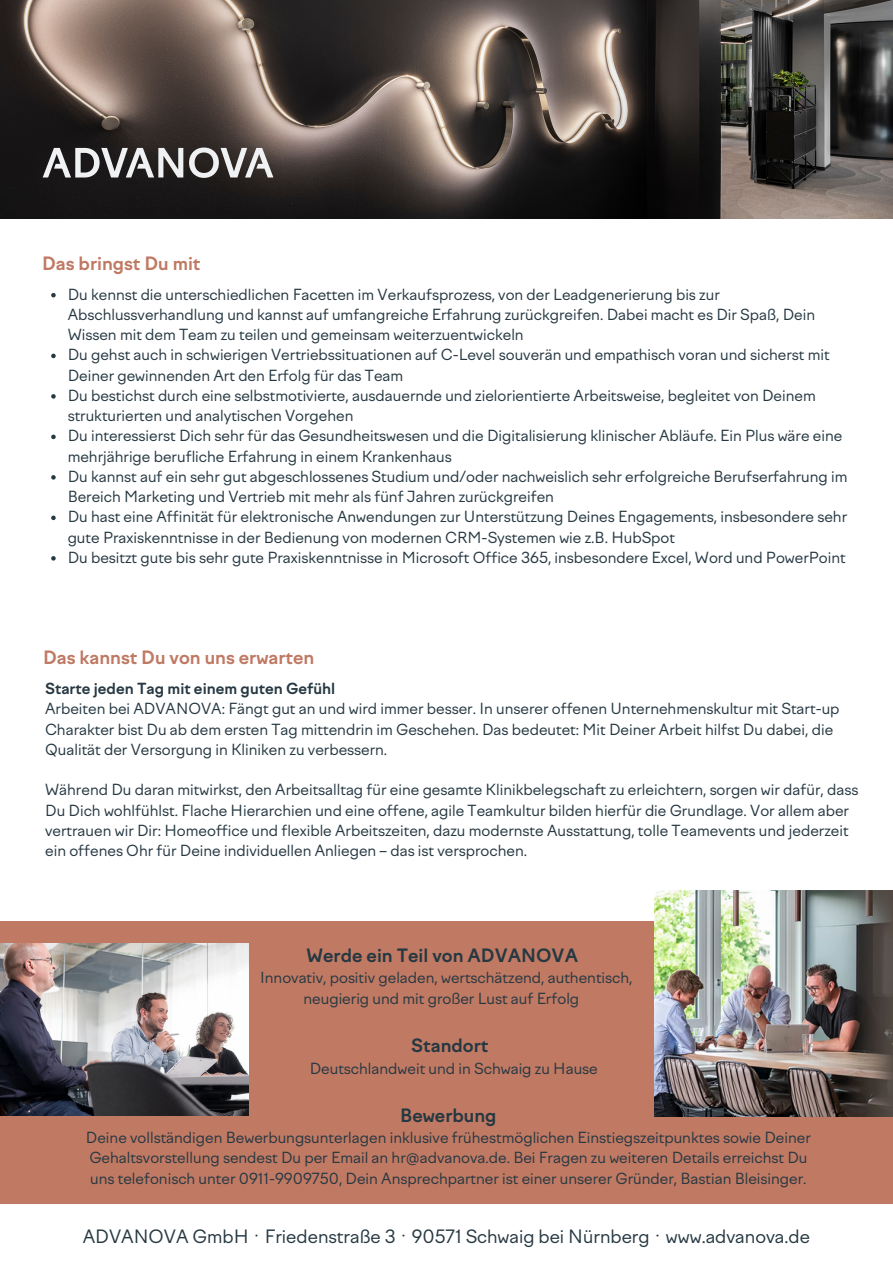
<style>
.page{position:relative;width:893px;height:1264px;background:#fff}
.page>*{position:absolute;margin:0;border:0;box-sizing:border-box;transform-origin:0 0}
.t1{font:18px "Factor A";color:#263842}
.t2{font:700 18px "Factor A";color:#c07963}
.t3{font:700 18px "Factor A";color:#263842}
.t4{font:15px/20.2px "Factor A";color:#263842}
.t5{font:700 15px "Factor A";color:#263842}
</style>
<div class="page">
<div style="left:0;top:921px;width:892px;height:282px;background:#c07963"></div>
<svg style="left:51px;top:293px;width:5px;height:4px"></svg>
<svg style="left:51px;top:353px;width:5px;height:5px"></svg>
<svg style="left:51px;top:394px;width:5px;height:4px"></svg>
<svg style="left:51px;top:434px;width:5px;height:5px"></svg>
<svg style="left:51px;top:475px;width:5px;height:4px"></svg>
<svg style="left:51px;top:515px;width:5px;height:5px"></svg>
<svg style="left:51px;top:556px;width:5px;height:4px"></svg>
<img style="left:654px;top:890px;width:238px;height:226px">
<img style="left:0;top:0;width:892px;height:218px">
<svg style="left:43px;top:148px;width:140px;height:29px"></svg>
<svg style="left:189px;top:147px;width:84px;height:31px"></svg>
<img style="left:0;top:943px;width:249px;height:172px">
<p class="t2" style="left:42px;top:253px;width:160px">Das bringst Du mit</p>
<p class="t4" style="left:68px;top:284px;width:748px">Du kennst die unterschiedlichen Facetten im Verkaufsprozess, von der Leadgenerierung bis zur<br>Abschlussverhandlung und kannst auf umfangreiche Erfahrung zurückgreifen. Dabei macht es Dir Spaß, Dein<br>Wissen mit dem Team zu teilen und gemeinsam weiterzuentwickeln</p>
<p class="t4" style="left:68px;top:345px;width:763px">Du gehst auch in schwierigen Vertriebssituationen auf C-Level souverän und empathisch voran und sicherst mit<br>Deiner gewinnenden Art den Erfolg für das Team</p>
<p class="t4" style="left:68px;top:385px;width:749px">Du bestichst durch eine selbstmotivierte, ausdauernde und zielorientierte Arbeitsweise, begleitet von Deinem strukturierten und analytischen Vorgehen</p>
<p class="t4" style="left:68px;top:426px;width:776px">Du interessierst Dich sehr für das Gesundheitswesen und die Digitalisierung klinischer Abläufe. Ein Plus wäre eine mehrjährige berufliche Erfahrung in einem Krankenhaus</p>
<p class="t4" style="left:68px;top:466px;width:781px">Du kannst auf ein sehr gut abgeschlossenes Studium und/oder nachweislich sehr erfolgreiche Berufserfahrung im<br>Bereich Marketing und Vertrieb mit mehr als fünf Jahren zurückgreifen</p>
<p class="t4" style="left:68px;top:507px;width:781px">Du hast eine Affinität für elektronische Anwendungen zur Unterstützung Deines Engagements, insbesondere sehr gute Praxiskenntnisse in der Bedienung von modernen CRM-Systemen wie z.B. HubSpot</p>
<p class="t4" style="left:68px;top:547px;width:779px">Du besitzt gute bis sehr gute Praxiskenntnisse in Microsoft Office 365, insbesondere Excel, Word und PowerPoint</p>
<p class="t2" style="left:43px;top:646px;width:272px">Das kannst Du von uns erwarten</p>
<p class="t5" style="left:45px;top:680px;width:292px">Starte jeden Tag mit einem guten Gefühl</p>
<p class="t4" style="left:45px;top:699px;width:795px">Arbeiten bei ADVANOVA: Fängt gut an und wird immer besser. In unserer offenen Unternehmenskultur mit Start-up<br>Charakter bist Du ab dem ersten Tag mittendrin im Geschehen. Das bedeutet: Mit Deiner Arbeit hilfst Du dabei, die<br>Qualität der Versorgung in Kliniken zu verbessern.</p>
<p class="t4" style="left:45px;top:780px;width:814px">Während Du daran mitwirkst, den Arbeitsalltag für eine gesamte Klinikbelegschaft zu erleichtern, sorgen wir dafür, dass Du Dich wohlfühlst. Flache Hierarchien und eine offene, agile Teamkultur bilden hierfür die Grundlage. Vor allem aber vertrauen wir Dir: Homeoffice und flexible Arbeitszeiten, dazu modernste Ausstattung, tolle Teamevents und jederzeit ein offenes Ohr für Deine individuellen Anliegen – das ist versprochen.</p>
<p class="t3" style="left:306px;top:945px;width:273px">Werde ein Teil von ADVANOVA</p>
<p class="t4" style="left:303px;top:968px;width:330px;text-indent:-43px">Innovativ, positiv geladen, wertschätzend, authentisch, neugierig und mit großer Lust auf Erfolg</p>
<p class="t3" style="left:411px;top:1035px;width:78px">Standort</p>
<p class="t4" style="left:310px;top:1058px;width:289px">Deutschlandweit und in Schwaig zu Hause</p>
<p class="t3" style="left:400px;top:1104px;width:98px">Bewerbung</p>
<p class="t4" style="left:86px;top:1127px;width:726px">Deine vollständigen Bewerbungsunterlagen inklusive frühestmöglichen Einstiegszeitpunktes sowie Deiner<br>Gehaltsvorstellung sendest Du per Email an hr@advanova.de. Bei Fragen zu weiteren Details erreichst Du uns telefonisch unter 0911-9909750, Dein Ansprechpartner ist einer unserer Gründer, Bastian Bleisinger.</p>
<p class="t1" style="left:83px;top:1225px;width:728px">ADVANOVA GmbH · Friedenstraße 3 · 90571 Schwaig bei Nürnberg · www.advanova.de</p>
</div>
